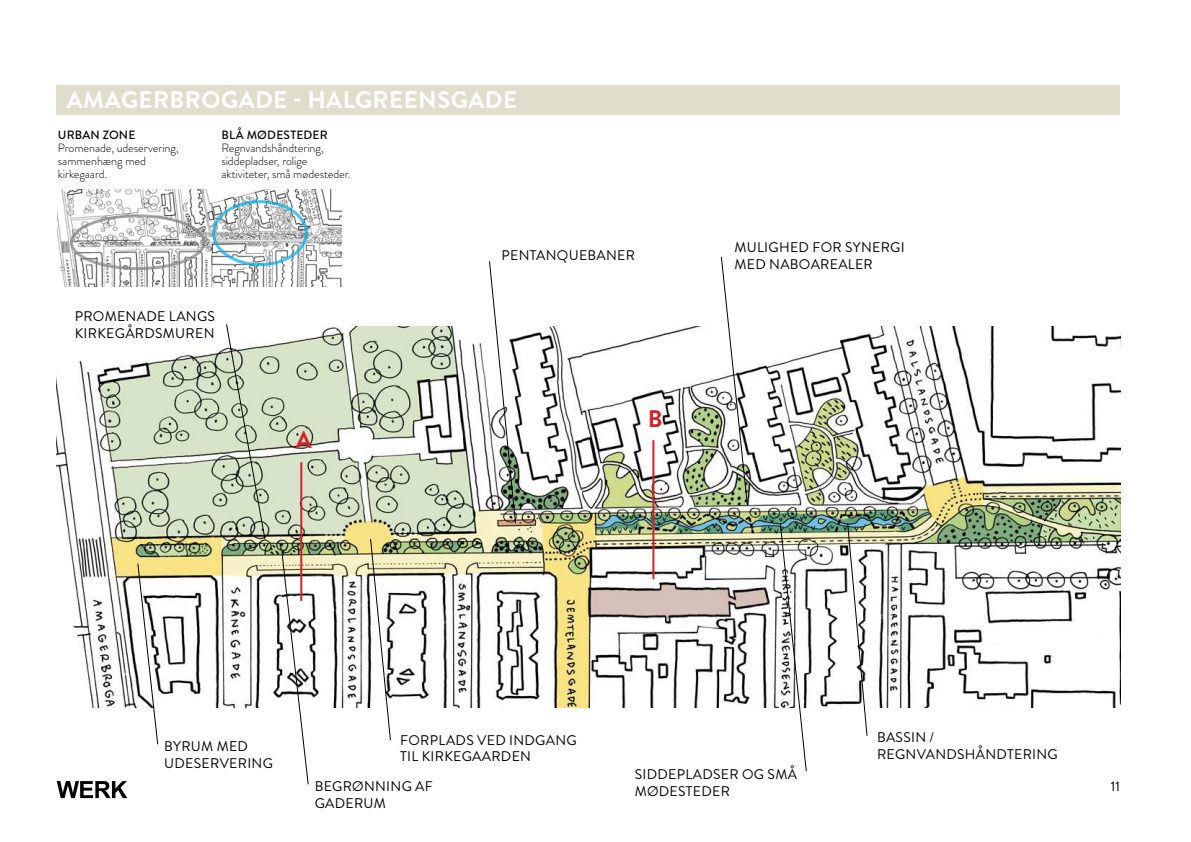
<style>
.page{position:relative;width:1191px;height:842px;background:#fff}
.page>*{position:absolute;margin:0;border:0;box-sizing:border-box;transform-origin:0 0}
.t1{font:700 24px "Brandon Grotesque";letter-spacing:.02em;color:#fff}
.t2{font:700 24px "Brandon Grotesque";color:#d2232a}
.t3{font:14px/16.8px "Brandon Grotesque";letter-spacing:.02em;color:#000}
.t4{font:300 12px/13px "Brandon Grotesque";letter-spacing:-.005em;color:#000}
.t5{font:500 12px "Brandon Grotesque";letter-spacing:.015em;color:#000}
</style>
<div class="page">
<svg style="left:57px;top:781px;width:70px;height:17px"></svg>
<div style="left:57px;top:85px;width:1063px;height:30px;background:#e1ddcd"></div>
<img style="left:57px;top:326px;width:1063px;height:381px">
<svg style="left:137px;top:562px;width:22px;height:183px"></svg>
<svg style="left:225px;top:324px;width:41px;height:216px;background:#c3cdb8"></svg>
<svg style="left:369px;top:538px;width:22px;height:202px"></svg>
<svg style="left:488px;top:261px;width:28px;height:263px"></svg>
<svg style="left:846px;top:522px;width:22px;height:214px"></svg>
<svg style="left:720px;top:257px;width:28px;height:249px"></svg>
<svg style="left:779px;top:522px;width:28px;height:250px"></svg>
<img style="left:58px;top:190px;width:283px;height:96px">
<div style="left:70px;top:214px;width:136px;height:56px;border:3px solid #808284;border-radius:50%"></div>
<div style="left:212px;top:200px;width:96px;height:66px;border:3px solid #00aeef;border-radius:50%"></div>
<hr style="left:300px;top:462px;width:2px;height:139px;background:#d2232a">
<hr style="left:652px;top:440px;width:2px;height:139px;background:#d2232a">
<svg style="left:281px;top:553px;width:28px;height:232px"></svg>
<h1 class="t1" style="left:67px;top:86px;width:452px">AMAGERBROGADE - HALGREENSGADE</h1>
<p class="t5" style="left:58px;top:128px;width:79px">URBAN ZONE</p>
<p class="t4" style="left:58px;top:143px;width:123px">Promenade, udeservering, sammenhæng med kirkegaard.</p>
<p class="t5" style="left:221px;top:128px;width:108px">BLÅ MØDESTEDER</p>
<p class="t4" style="left:221px;top:143px;width:131px">Regnvandshåndtering, siddepladser, rolige aktiviteter, små mødesteder.</p>
<p class="t3" style="left:75px;top:308px;width:142px">PROMENADE LANGS<br>KIRKEGÅRDSMUREN</p>
<p class="t3" style="left:501px;top:247px;width:135px">PENTANQUEBANER</p>
<h1 class="t2" style="left:296px;top:426px;width:17px">A</h1>
<h1 class="t2" style="left:648px;top:404px;width:16px">B</h1>
<p class="t3" style="left:734px;top:239px;width:172px">MULIGHED FOR SYNERGI<br>MED NABOAREALER</p>
<p class="t3" style="left:164px;top:738px;width:110px">BYRUM MED<br>UDESERVERING</p>
<p class="t3" style="left:400px;top:731px;width:178px">FORPLADS VED INDGANG<br>TIL KIRKEGAARDEN</p>
<p class="t3" style="left:315px;top:778px;width:120px">BEGRØNNING AF<br>GADERUM</p>
<p class="t3" style="left:634px;top:766px;width:164px">SIDDEPLADSER OG SMÅ<br>MØDESTEDER</p>
<p class="t3" style="left:877px;top:729px;width:182px">BASSIN /<br>REGNVANDSHÅNDTERING</p>
<p class="t3" style="left:1111px;top:778px;width:11px">11</p>
</div>
